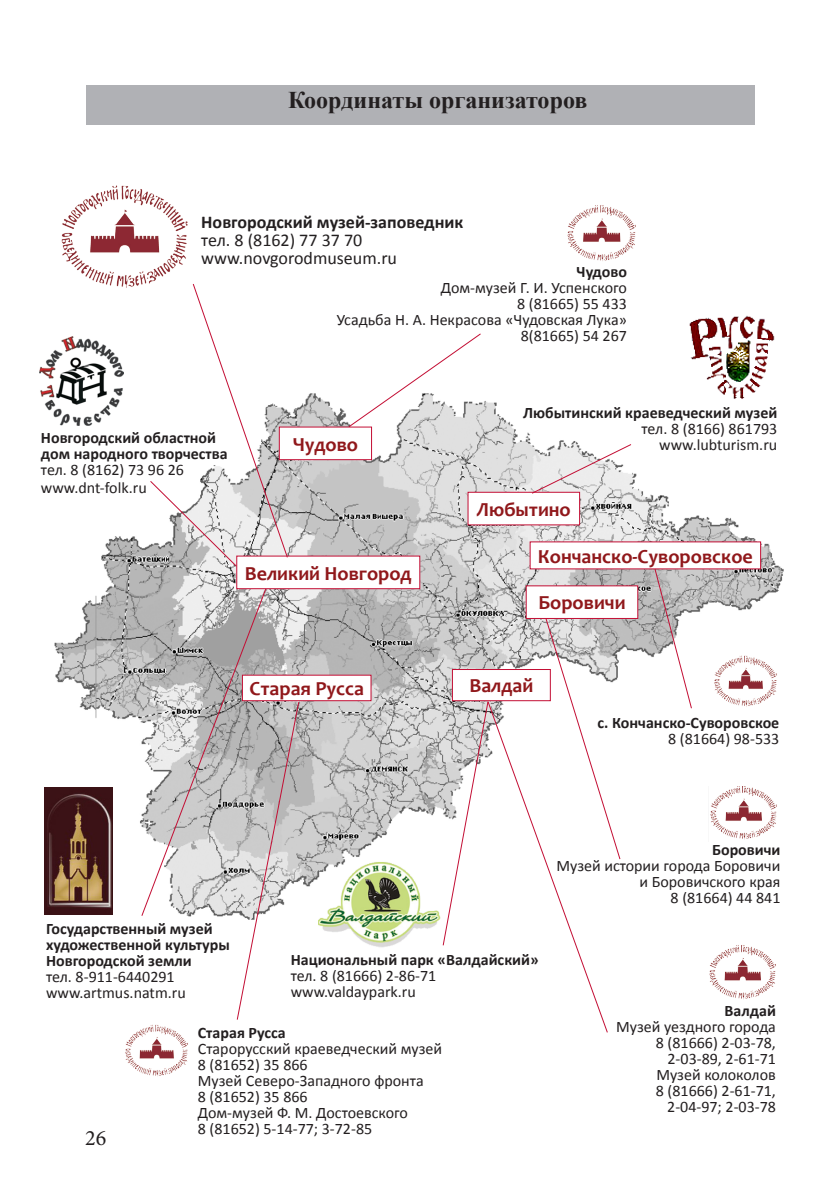
<style>
.page{position:relative;width:840px;height:1191px;background:#fff}
.page>*{position:absolute;margin:0;border:0;box-sizing:border-box;transform-origin:0 0}
.List_Paragraph{font:700 24px "Times New Roman";color:#231f20}
.t1{font:22px "Minion Pro";color:#231f20}
.t2{font:700 20px "Candara";color:#90181b}
.t3{font:18px "Calibri";color:#231f20}
.t4{font:700 18px "Calibri";color:#231f20}
.List_Paragraph-2{font:16px "Calibri";color:#231f20}
.t5{font:700 16px "Calibri";color:#231f20}
</style>
<div class="page">
<div style="left:86px;top:85px;width:668px;height:39px;background:#b0b1b5"></div>
<img style="left:44px;top:393px;width:740px;height:522px">
<div style="left:236px;top:556px;width:183px;height:32px;background:#fff"></div>
<div style="left:236px;top:556px;width:184px;height:33px;border:1px solid #c30e34"></div>
<div style="left:468px;top:492px;width:111px;height:33px;background:#fff"></div>
<div style="left:526px;top:586px;width:111px;height:32px;background:#fff"></div>
<div style="left:452px;top:669px;width:98px;height:31px;background:#fff"></div>
<div style="left:452px;top:669px;width:98px;height:32px;border:1px solid #c30e34"></div>
<div style="left:279px;top:427px;width:92px;height:32px;background:#fff"></div>
<div style="left:279px;top:427px;width:92px;height:33px;border:1px solid #c30e34"></div>
<div style="left:530px;top:542px;width:230px;height:27px;background:#fff"></div>
<div style="left:242px;top:675px;width:129px;height:25px;background:#fff"></div>
<div style="left:242px;top:675px;width:129px;height:26px;border:1px solid #c30e34"></div>
<img style="left:318px;top:862px;width:124px;height:86px">
<img style="left:682px;top:315px;width:100px;height:94px">
<img style="left:125px;top:1024px;width:63px;height:53px">
<img style="left:61px;top:185px;width:127px;height:103px">
<img style="left:45px;top:787px;width:68px;height:127px">
<img style="left:39px;top:336px;width:84px;height:90px">
<svg style="left:347px;top:333px;width:134px;height:95px"></svg>
<svg style="left:236px;top:701px;width:64px;height:319px"></svg>
<svg style="left:530px;top:443px;width:102px;height:51px"></svg>
<svg style="left:140px;top:587px;width:127px;height:330px;background:#c5c3c4"></svg>
<svg style="left:489px;top:700px;width:119px;height:333px"></svg>
<svg style="left:544px;top:618px;width:77px;height:242px"></svg>
<svg style="left:653px;top:568px;width:39px;height:141px"></svg>
<svg style="left:149px;top:283px;width:139px;height:284px"></svg>
<img style="left:567px;top:205px;width:68px;height:56px">
<img style="left:712px;top:653px;width:64px;height:56px">
<svg style="left:442px;top:700px;width:47px;height:246px"></svg>
<img style="left:708px;top:786px;width:68px;height:55px">
<img style="left:709px;top:945px;width:66px;height:55px">
<p class="List_Paragraph" style="left:288px;top:84px;width:301px">Координаты организаторов</p>
<p class="t4" style="left:201px;top:210px;width:263px">Новгородский музей-заповедник</p>
<p class="t3" style="left:201px;top:228px;width:162px">тел. 8 (8162) 77 37 70</p>
<p class="t3" style="left:201px;top:246px;width:197px">www.novgorodmuseum.ru</p>
<p class="t5" style="left:576px;top:262px;width:52px">Чудово</p>
<p class="List_Paragraph-2" style="left:440px;top:278px;width:187px">Дом-музей Г. И. Успенского</p>
<p class="List_Paragraph-2" style="left:516px;top:294px;width:111px">8 (81665) 55 433</p>
<p class="List_Paragraph-2" style="left:336px;top:310px;width:291px">Усадьба Н. А. Некрасова «Чудовская Лука»</p>
<p class="List_Paragraph-2" style="left:520px;top:326px;width:108px">8(81665) 54 267</p>
<p class="t5" style="left:41px;top:428px;width:177px">Новгородский областной</p>
<p class="t5" style="left:41px;top:444px;width:188px">дом народного творчества</p>
<p class="List_Paragraph-2" style="left:41px;top:460px;width:144px">тел. 8 (8162) 73 96 26</p>
<p class="List_Paragraph-2" style="left:41px;top:478px;width:107px">www.dnt-folk.ru</p>
<p class="t2" style="left:292px;top:431px;width:67px">Чудово</p>
<p class="t2" style="left:245px;top:560px;width:168px">Великий Новгород</p>
<p class="t2" style="left:249px;top:676px;width:116px">Старая Русса</p>
<p class="t5" style="left:523px;top:402px;width:255px">Любытинский краеведческий музей</p>
<p class="List_Paragraph-2" style="left:641px;top:418px;width:137px">тел. 8 (8166) 861793</p>
<p class="List_Paragraph-2" style="left:659px;top:434px;width:119px">www.lubturism.ru</p>
<p class="t2" style="left:476px;top:497px;width:95px">Любытино</p>
<p class="t2" style="left:537px;top:543px;width:216px">Кончанско-Суворовское</p>
<p class="t2" style="left:538px;top:590px;width:88px">Боровичи</p>
<p class="t2" style="left:469px;top:673px;width:65px">Валдай</p>
<p class="t5" style="left:597px;top:712px;width:183px">с. Кончанско-Суворовское</p>
<p class="List_Paragraph-2" style="left:667px;top:729px;width:113px">8 (81664) 98-533</p>
<p class="t5" style="left:46px;top:918px;width:168px">Государственный музей</p>
<p class="t5" style="left:46px;top:934px;width:185px">художественной культуры</p>
<p class="t5" style="left:46px;top:950px;width:147px">Новгородской земли</p>
<p class="List_Paragraph-2" style="left:46px;top:966px;width:130px">тел. 8-911-6440291</p>
<p class="List_Paragraph-2" style="left:46px;top:982px;width:141px">www.artmus.natm.ru</p>
<p class="t5" style="left:290px;top:949px;width:249px">Национальный парк «Валдайский»</p>
<p class="List_Paragraph-2" style="left:290px;top:966px;width:147px">тел. 8 (81666) 2-86-71</p>
<p class="List_Paragraph-2" style="left:290px;top:982px;width:127px">www.valdaypark.ru</p>
<p class="t5" style="left:711px;top:840px;width:70px">Боровичи</p>
<p class="List_Paragraph-2" style="left:556px;top:856px;width:225px">Музей истории города Боровичи</p>
<p class="List_Paragraph-2" style="left:639px;top:872px;width:142px">и Боровичского края</p>
<p class="List_Paragraph-2" style="left:670px;top:888px;width:111px">8 (81664) 44 841</p>
<h2 class="t1" style="left:85px;top:1122px;width:23px">26</h2>
<p class="t5" style="left:198px;top:1022px;width:89px">Старая Русса</p>
<p class="List_Paragraph-2" style="left:198px;top:1039px;width:246px">Старорусский краеведческий музей</p>
<p class="List_Paragraph-2" style="left:198px;top:1055px;width:111px">8 (81652) 35 866</p>
<p class="List_Paragraph-2" style="left:198px;top:1071px;width:227px">Музей Северо-Западного фронта</p>
<p class="List_Paragraph-2" style="left:198px;top:1087px;width:111px">8 (81652) 35 866</p>
<p class="List_Paragraph-2" style="left:198px;top:1103px;width:211px">Дом-музей Ф. М. Достоевского</p>
<p class="List_Paragraph-2" style="left:198px;top:1119px;width:176px">8 (81652) 5-14-77; 3-72-85</p>
<p class="t5" style="left:724px;top:1000px;width:53px">Валдай</p>
<p class="List_Paragraph-2" style="left:615px;top:1016px;width:161px">Музей уездного города</p>
<p class="List_Paragraph-2" style="left:655px;top:1032px;width:121px">8 (81666) 2-03-78,</p>
<p class="List_Paragraph-2" style="left:667px;top:1048px;width:110px">2-03-89, 2-61-71</p>
<p class="List_Paragraph-2" style="left:656px;top:1064px;width:121px">Музей колоколов</p>
<p class="List_Paragraph-2" style="left:655px;top:1080px;width:121px">8 (81666) 2-61-71,</p>
<p class="List_Paragraph-2" style="left:666px;top:1096px;width:110px">2-04-97; 2-03-78</p>
</div>
